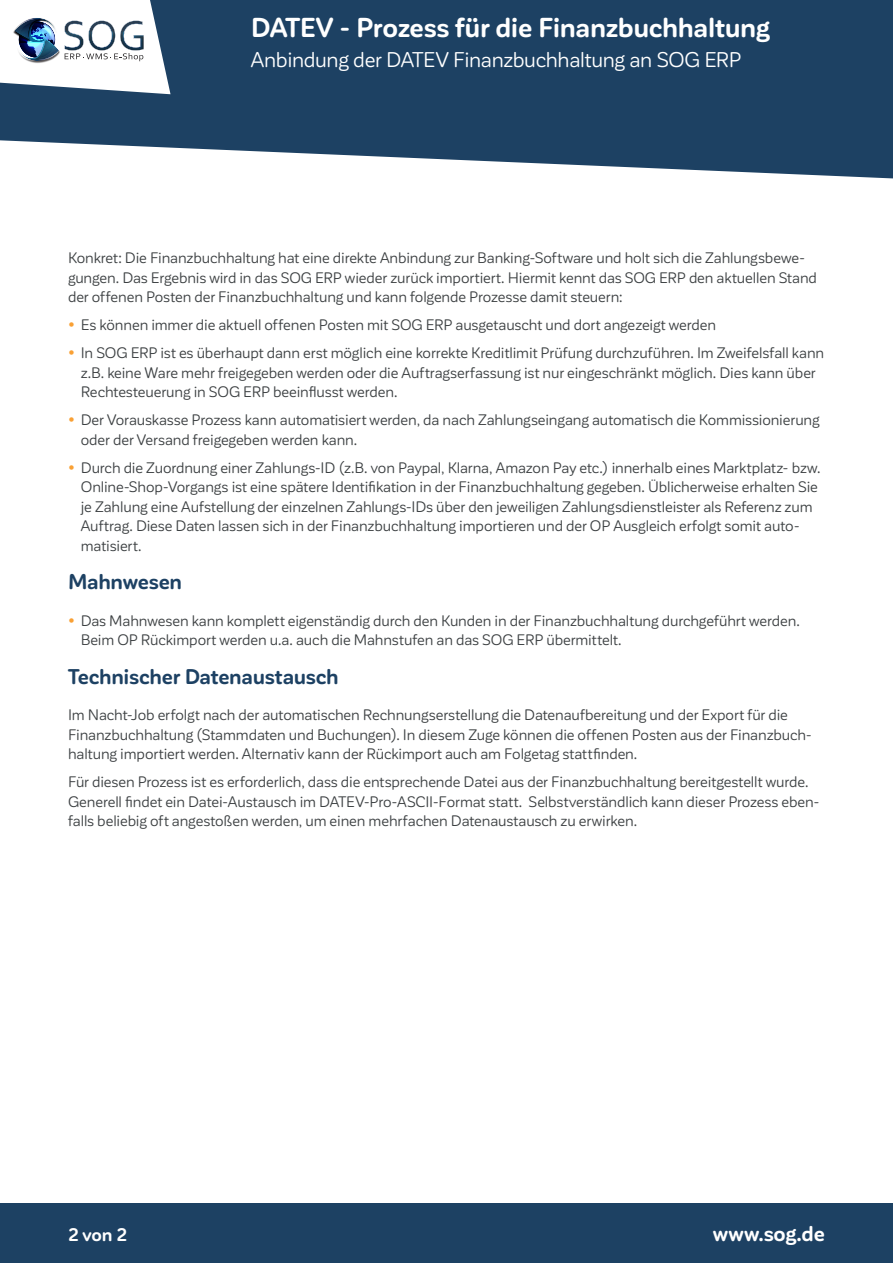
<style>
.page{position:relative;width:893px;height:1263px;background:#fff}
.page>*{position:absolute;margin:0;border:0;box-sizing:border-box;transform-origin:0 0}
.t1{font:700 27px "Corporative Sans Rd";letter-spacing:-.015em;color:#fff}
.t2{font:21px "Corporative Sans Rd";letter-spacing:-.015em;color:#fff}
.t3{font:700 21px "Corporative Sans Rd";letter-spacing:-.015em;color:#1d4163}
.t4{font:700 21px "Corporative Sans Rd";letter-spacing:-.005em;color:#fff}
.t5{font:700 18px "Corporative Sans Rd";color:#fff}
.t6{font:15px/19.5px "Corporative Sans Rd";letter-spacing:-.005em;color:#3c4042}
</style>
<div class="page">
<div style="left:0;top:1203px;width:893px;height:60px;background:#1d4163"></div>
<svg style="left:0;top:0;width:893px;height:179px;background:#385875"></svg>
<svg style="left:0;top:0;width:171px;height:94px"></svg>
<h1 class="t1" style="left:251px;top:18px;width:521px">DATEV - Prozess für die Finanzbuchhaltung</h1>
<h2 class="t2" style="left:251px;top:52px;width:492px">Anbindung der DATEV Finanzbuchhaltung an SOG ERP</h2>
<p class="t6" style="left:68px;top:248px;width:750px">Konkret: Die Finanzbuchhaltung hat eine direkte Anbindung zur Banking-Software und holt sich die Zahlungsbewe&shy;gungen. Das Ergebnis wird in das SOG ERP wieder zurück importiert. Hiermit kennt das SOG ERP den aktuellen Stand der offenen Posten der Finanzbuchhaltung und kann folgende Prozesse damit steuern:</p>
<p class="t6" style="left:81px;top:312px;width:745px;line-height:28px">Es können immer die aktuell offenen Posten mit SOG ERP ausgetauscht und dort angezeigt werden<br>In SOG ERP ist es überhaupt dann erst möglich eine korrekte Kreditlimit Prüfung durchzuführen. Im Zweifelsfall kann</p>
<p class="t6" style="left:81px;top:364px;width:736px">z.B. keine Ware mehr freigegeben werden oder die Auftragserfassung ist nur eingeschränkt möglich. Dies kann über<br>Rechtesteuerung in SOG ERP beein昀氀usst werden.</p>
<p class="t6" style="left:81px;top:410px;width:740px">Der Vorauskasse Prozess kann automatisiert werden, da nach Zahlungseingang automatisch die Kommissionierung oder der Versand freigegeben werden kann.</p>
<p class="t6" style="left:81px;top:458px;width:741px">Durch die Zuordnung einer Zahlungs-ID (z.B. von Paypal, Klarna, Amazon Pay etc.) innerhalb eines Marktplatz- bzw.<br>Online-Shop-Vorgangs ist eine spätere Identi昀椀kation in der Finanzbuchhaltung gegeben. Üblicherweise erhalten Sie je Zahlung eine Aufstellung der einzelnen Zahlungs-IDs über den jeweiligen Zahlungsdienstleister als Referenz zum Auftrag. Diese Daten lassen sich in der Finanzbuchhaltung importieren und der OP Ausgleich erfolgt somit auto&shy;matisiert.</p>
<h2 class="t3" style="left:68px;top:570px;width:116px">Mahnwesen</h2>
<p class="t6" style="left:81px;top:612px;width:721px">Das Mahnwesen kann komplett eigenständig durch den Kunden in der Finanzbuchhaltung durchgeführt werden.<br>Beim OP Rückimport werden u.a. auch die Mahnstufen an das SOG ERP übermittelt.</p>
<h2 class="t3" style="left:68px;top:664px;width:272px">Technischer Datenaustausch</h2>
<p class="t6" style="left:68px;top:706px;width:745px">Im Nacht-Job erfolgt nach der automatischen Rechnungserstellung die Datenaufbereitung und der Export für die<br>Finanzbuchhaltung (Stammdaten und Buchungen). In diesem Zuge können die offenen Posten aus der Finanzbuch&shy;haltung importiert werden. Alternativ kann der Rückimport auch am Folgetag statt昀椀nden.</p>
<p class="t6" style="left:68px;top:773px;width:753px">Für diesen Prozess ist es erforderlich, dass die entsprechende Datei aus der Finanzbuchhaltung bereitgestellt wurde.<br>Generell 昀椀ndet ein Datei-Austausch im DATEV-Pro-ASCII-Format statt. Selbstverständlich kann dieser Prozess eben&shy;falls beliebig oft angestoßen werden, um einen mehrfachen Datenaustausch zu erwirken.</p>
<p class="t5" style="left:68px;top:1228px;width:61px">2 von 2</p>
<h2 class="t4" style="left:713px;top:1226px;width:114px">www.sog.de</h2>
</div>
